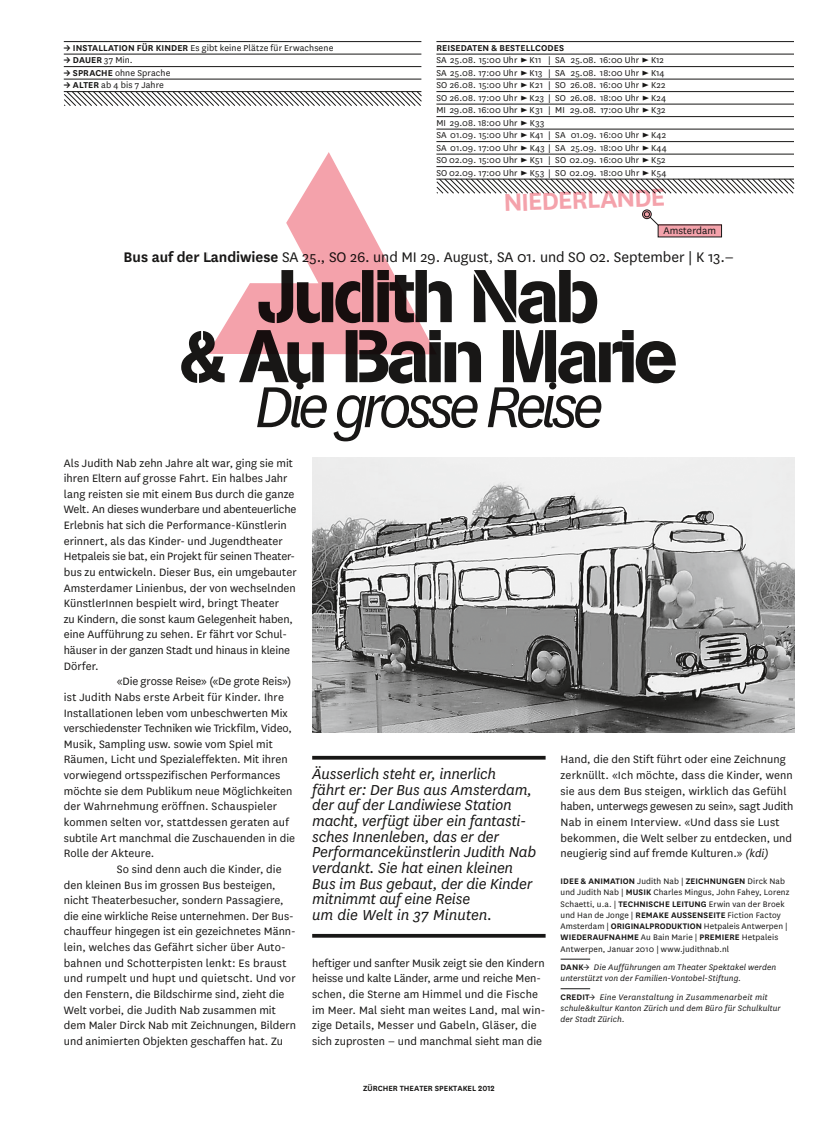
<style>
.page{position:relative;width:833px;height:1134px;background:#fff}
.page>*{position:absolute;margin:0;border:0;box-sizing:border-box;transform-origin:0 0}
.t1{font:73.75px/60px "AG Book Stencil";letter-spacing:-.06em;color:#181716;text-align:center}
.t2{font:italic 67.5px "National";letter-spacing:-.085em;color:#181716}
.t3{font:600 28.75px "National";color:#f4a2ab}
.t4{font:italic 16.88px/15.6px "National";letter-spacing:-.01em;color:#181716}
.t5{font:16.25px "National";letter-spacing:-.005em;color:#181716}
.t6{font:12.5px/15.6px "National";letter-spacing:.005em;color:#181716}
.t7{font:11.25px "National";letter-spacing:.01em;color:#181716}
.t8{font:10px/12.5px "National";letter-spacing:.01em;color:#181716}
.t9{font:600 10px "National";letter-spacing:.01em;color:#181716}
.t10{font:9.38px/11.2px "National";letter-spacing:.015em;color:#181716}
.t11{font:italic 9.38px/11.2px "National";letter-spacing:.01em;color:#181716}
.t12{font:600 9.38px "National";color:#181716}
.t13{font:600 8.75px "National";color:#181716}
.s1{font-weight:600}
.s2{font-weight:400}
.s3{font-style:italic}
.s4{font-weight:600;font-style:normal}
</style>
<div class="page">
<hr style="left:560px;top:959px;width:30px;height:1px;background:#181716">
<hr style="left:560px;top:988px;width:30px;height:1px;background:#181716">
<img style="left:312px;top:458px;width:482px;height:274px">
<svg style="left:312px;top:756px;width:233px;height:4px"></svg>
<svg style="left:312px;top:934px;width:233px;height:4px"></svg>
<hr style="left:64px;top:41px;width:357px;height:1px;background:#181716">
<hr style="left:64px;top:54px;width:357px;height:1px;background:#181716">
<hr style="left:64px;top:66px;width:357px;height:1px;background:#181716">
<hr style="left:64px;top:79px;width:357px;height:1px;background:#181716">
<hr style="left:436px;top:41px;width:358px;height:1px;background:#181716">
<hr style="left:436px;top:54px;width:358px;height:1px;background:#181716">
<hr style="left:436px;top:66px;width:358px;height:1px;background:#181716">
<hr style="left:436px;top:79px;width:358px;height:1px;background:#181716">
<hr style="left:436px;top:91px;width:358px;height:1px;background:#181716">
<hr style="left:436px;top:104px;width:358px;height:1px;background:#181716">
<hr style="left:436px;top:116px;width:358px;height:1px;background:#181716">
<hr style="left:436px;top:129px;width:358px;height:1px;background:#181716">
<hr style="left:436px;top:141px;width:358px;height:1px;background:#181716">
<hr style="left:436px;top:154px;width:358px;height:1px;background:#181716">
<hr style="left:436px;top:166px;width:358px;height:1px;background:#181716">
<svg style="left:437px;top:179px;width:357px;height:15px"></svg>
<svg style="left:64px;top:91px;width:358px;height:15px"></svg>
<div style="left:642px;top:210px;width:9px;height:9px;border:1px solid #181716;border-radius:50%"></div>
<svg style="left:644px;top:211px;width:18px;height:18px"></svg>
<div style="left:658px;top:225px;width:63px;height:12px;background:#f4a2ab"></div>
<svg style="left:207px;top:152px;width:230px;height:202px"></svg>
<p class="t8" style="left:64px;top:41px;width:271px"><span class="s1">→ INSTALLATION FÜR KINDER</span> Es gibt keine Plätze für Erwachsene</p>
<p class="t9" style="left:64px;top:53px;width:70px">→ DAUER <span class="s2">37 Min.</span></p>
<p class="t8" style="left:64px;top:66px;width:108px"><span class="s1">→ SPRACHE</span> ohne Sprache</p>
<p class="t8" style="left:64px;top:78px;width:102px"><span class="s1">→ ALTER</span> ab 4 bis 7 Jahre</p>
<p class="t9" style="left:436px;top:41px;width:75px">REISEDATEN &amp; BESTELLCODES</p>
<p class="t8" style="left:436px;top:53px;width:232px">SA 25.08. 15:00 Uhr ► K11 | SA 25.08. 16:00 Uhr ► K12<br>SA 25.08. 17:00 Uhr ► K13 | SA 25.08. 18:00 Uhr ► K14<br>SO 26.08. 15:00 Uhr ► K21 | SO 26.08. 16:00 Uhr ► K22<br>SO 26.08. 17:00 Uhr ► K23 | SO 26.08. 18:00 Uhr ► K24<br>MI 29.08. 16:00 Uhr ► K31 | MI 29.08. 17:00 Uhr ► K32<br>MI 29.08. 18:00 Uhr ► K33<br>SA 01.09. 15:00 Uhr ► K41 | SA 01.09. 16:00 Uhr ► K42<br>SA 01.09. 17:00 Uhr ► K43 | SA 25.09. 18:00 Uhr ► K44<br>SO 02.09. 15:00 Uhr ► K51 | SO 02.09. 16:00 Uhr ► K52<br>SO 02.09. 17:00 Uhr ► K53 | SO 02.09. 18:00 Uhr ► K54</p>
<h3 class="t3" style="left:502px;top:183px;width:164px;rotate:-2deg">NIEDERLAN DE</h3>
<p class="t7" style="left:663px;top:223px;width:54px">Amsterdam</p>
<h3 class="t5" style="left:124px;top:247px;width:612px"><span class="s1">BUS AUF DER LANDIWIESE</span> SA 25., SO 26. und MI 29. August, SA 01. und SO 02. September | K 13.‒</h3>
<h1 class="t1" style="left:180px;top:266px;width:499px">Judith Nab<br>&amp; Au Bain Marie</h1>
<h2 class="t2" style="left:254px;top:365px;width:350px">Die grosse Reise</h2>
<p class="t6" style="left:64px;top:454px;width:231px">Als Judith Nab zehn Jahre alt war, ging sie mit</p>
<p class="t6" style="left:64px;top:470px;width:225px">ihren Eltern auf grosse Fahrt. Ein halbes Jahr</p>
<p class="t6" style="left:64px;top:486px;width:232px">lang reisten sie mit einem Bus durch die ganze</p>
<p class="t6" style="left:64px;top:501px;width:234px">Welt. An dieses wunderbare und abenteuerliche</p>
<p class="t6" style="left:64px;top:517px;width:224px">Erlebnis hat sich die Performance-Künstlerin</p>
<p class="t6" style="left:64px;top:532px;width:220px">erinnert, als das Kinder- und Jugendtheater</p>
<p class="t6" style="left:64px;top:548px;width:233px">Hetpaleis sie bat, ein Projekt für seinen Theater-</p>
<p class="t6" style="left:64px;top:564px;width:234px">bus zu entwickeln. Dieser Bus, ein umgebauter</p>
<p class="t6" style="left:64px;top:579px;width:234px">Amsterdamer Linienbus, der von wechselnden</p>
<p class="t6" style="left:64px;top:595px;width:217px">KünstlerInnen bespielt wird, bringt Theater</p>
<p class="t6" style="left:64px;top:611px;width:231px">zu Kindern, die sonst kaum Gelegenheit haben,</p>
<p class="t6" style="left:64px;top:626px;width:225px">eine Aufführung zu sehen. Er fährt vor Schul-</p>
<p class="t6" style="left:64px;top:642px;width:228px">häuser in der ganzen Stadt und hinaus in kleine</p>
<p class="t6" style="left:64px;top:657px;width:36px">Dörfer.</p>
<p class="t6" style="left:117px;top:673px;width:176px">«Die grosse Reise» («De grote Reis»)</p>
<p class="t6" style="left:64px;top:689px;width:222px">ist Judith Nabs erste Arbeit für Kinder. Ihre</p>
<p class="t6" style="left:64px;top:704px;width:225px">Installationen leben vom unbeschwerten Mix</p>
<p class="t6" style="left:64px;top:720px;width:230px">verschiedenster Techniken wie Trickfilm, Video,</p>
<p class="t6" style="left:64px;top:736px;width:210px">Musik, Sampling usw. sowie vom Spiel mit</p>
<p class="t6" style="left:64px;top:751px;width:225px">Räumen, Licht und Spezialeffekten. Mit ihren</p>
<p class="t6" style="left:64px;top:767px;width:218px">vorwiegend ortsspezifischen Performances</p>
<p class="t6" style="left:64px;top:782px;width:230px">möchte sie dem Publikum neue Möglichkeiten</p>
<p class="t6" style="left:64px;top:798px;width:215px">der Wahrnehmung eröffnen. Schauspieler</p>
<p class="t6" style="left:64px;top:814px;width:226px">kommen selten vor, stattdessen geraten auf</p>
<p class="t6" style="left:64px;top:829px;width:233px">subtile Art manchmal die Zuschauenden in die</p>
<p class="t6" style="left:64px;top:845px;width:92px">Rolle der Akteure.</p>
<p class="t6" style="left:117px;top:861px;width:166px">So sind denn auch die Kinder, die</p>
<p class="t6" style="left:64px;top:876px;width:213px">den kleinen Bus im grossen Bus besteigen,</p>
<p class="t6" style="left:64px;top:892px;width:221px">nicht Theaterbesucher, sondern Passagiere,</p>
<p class="t6" style="left:64px;top:907px;width:230px">die eine wirkliche Reise unternehmen. Der Bus-</p>
<p class="t6" style="left:64px;top:923px;width:233px">chauffeur hingegen ist ein gezeichnetes Männ-</p>
<p class="t6" style="left:64px;top:939px;width:223px">lein, welches das Gefährt sicher über Auto-</p>
<p class="t6" style="left:64px;top:954px;width:224px">bahnen und Schotterpisten lenkt: Es braust</p>
<p class="t6" style="left:64px;top:970px;width:233px">und rumpelt und hupt und quietscht. Und vor</p>
<p class="t6" style="left:64px;top:986px;width:222px">den Fenstern, die Bildschirme sind, zieht die</p>
<p class="t6" style="left:64px;top:1001px;width:214px">Welt vorbei, die Judith Nab zusammen mit</p>
<p class="t6" style="left:64px;top:1017px;width:234px">dem Maler Dirck Nab mit Zeichnungen, Bildern</p>
<p class="t6" style="left:64px;top:1032px;width:221px">und animierten Objekten geschaffen hat. Zu</p>
<p class="t4" style="left:312px;top:766px;width:225px">Äusserlich steht er, innerlich<br>fährt er: Der Bus aus Amsterdam, der auf der Landiwiese Station macht, verfügt über ein fantasti&shy;sches Innenleben, das er der<br>Performancekünstlerin Judith Nab verdankt. Sie hat einen kleinen<br>Bus im Bus gebaut, der die Kinder mitnimmt auf eine Reise<br>um die Welt in 37 Minuten.</p>
<p class="t6" style="left:312px;top:954px;width:234px">heftiger und sanfter Musik zeigt sie den Kindern heisse und kalte Länder, arme und reiche Men&shy;schen, die Sterne am Himmel und die Fische im Meer. Mal sieht man weites Land, mal win&shy;zige Details, Messer und Gabeln, Gläser, die sich zuprosten ‒ und manchmal sieht man die</p>
<p class="t13" style="left:363px;top:1083px;width:133px">ZÜRCHER THEATER SPEKTAKEL 2012</p>
<p class="t6" style="left:560px;top:751px;width:234px">Hand, die den Stift führt oder eine Zeichnung zerknüllt. «Ich möchte, dass die Kinder, wenn sie aus dem Bus steigen, wirklich das Gefühl haben, unterwegs gewesen zu sein», sagt Judith Nab in einem Interview. «Und dass sie Lust bekommen, die Welt selber zu entdecken, und neugierig sind auf fremde Kulturen.» <span class="s3">(kdi)</span></p>
<p class="t10" style="left:560px;top:875px;width:230px"><span class="s1">IDEE &amp; ANIMATION</span> Judith Nab | <span class="s1">ZEICHNUNGEN</span> Dirck Nab und Judith Nab | <span class="s1">MUSIK</span> Charles Mingus, John Fahey, Lorenz Schaetti, u.a. | <span class="s1">TECHNISCHE LEITUNG</span> Erwin van der Broek und Han de Jonge | <span class="s1">REMAKE AUSSENSEITE</span> Fiction Factoy Amsterdam | <span class="s1">ORIGINALPRODUKTION</span> Hetpaleis Antwerpen | <span class="s1">WIEDERAUFNAHME</span> Au Bain Marie | <span class="s1">PREMIERE</span> Hetpaleis Antwerpen, Januar 2010 | www.judithnab.nl</p>
<p class="t11" style="left:560px;top:961px;width:217px"><span class="s4">DANK</span>→ Die Aufführungen am Theater Spektakel werden unterstützt von der Familien-Vontobel-Stiftung.</p>
<p class="t12" style="left:560px;top:990px;width:12px">CREDIT</p>
<p class="t11" style="left:560px;top:991px;width:222px;text-indent:29px">→ Eine Veranstaltung in Zusammenarbeit mit schule&amp;kultur Kanton Zürich und dem Büro für Schulkultur der Stadt Zürich.</p>
</div>
